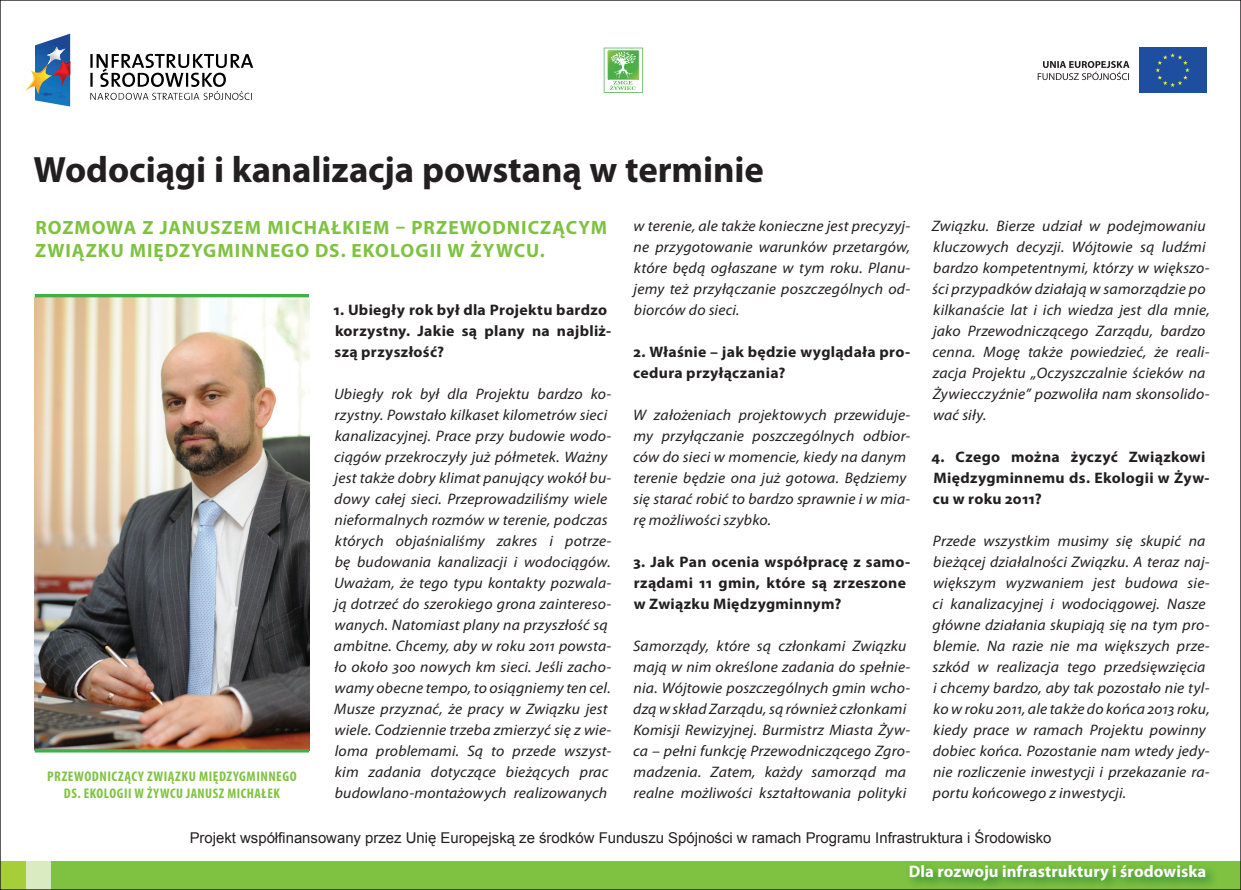
<style>
.page{position:relative;width:1241px;height:890px;background:#fff}
.page>*{position:absolute;margin:0;border:0;box-sizing:border-box;transform-origin:0 0}
.t1{font:700 36.75px "Myriad Pro";letter-spacing:-.005em;color:#231f20}
.t2{font:700 19.25px/22.8px "Myriad Pro";letter-spacing:.055em;color:#7fc241}
.t3{font:700 16.62px "Myriad Pro";letter-spacing:.005em;color:#fff}
.t4{font:italic 15.22px/21px "Myriad Pro";letter-spacing:.015em;color:#231f20}
.t5{font:700 15.22px/21px "Myriad Pro";letter-spacing:.02em;color:#231f20}
.t6{font:14.88px "Arial";color:#231f20}
.t7{font:700 condensed 14px/16.8px "Myriad Pro";letter-spacing:.035em;color:#7fc241;text-align:center}
</style>
<div class="page">
<div style="left:51px;top:861px;width:1189px;height:29px;background:#7fc241"></div>
<div style="left:25px;top:861px;width:26px;height:29px;background:#daeac1"></div>
<div style="left:0;top:861px;width:25px;height:29px;background:#a6ce39"></div>
<div style="left:903px;top:860px;width:337px;height:30px;background:#00652e;opacity:.75"></div>
<img style="left:35px;top:34px;width:35px;height:73px">
<img style="left:52px;top:60px;width:18px;height:27px">
<img style="left:26px;top:65px;width:26px;height:29px">
<img style="left:38px;top:92px;width:31px;height:7px">
<img style="left:47px;top:47px;width:19px;height:18px">
<svg style="left:64px;top:62px;width:6px;height:13px"></svg>
<svg style="left:90px;top:54px;width:163px;height:46px"></svg>
<div style="left:1138px;top:48px;width:68px;height:45px;background:#1e4ea0"></div>
<svg style="left:1155px;top:53px;width:34px;height:34px"></svg>
<svg style="left:1037px;top:61px;width:92px;height:19px"></svg>
<svg style="left:603px;top:48px;width:40px;height:45px"></svg>
<img style="left:35px;top:298px;width:274px;height:451px">
<hr style="left:35px;top:294px;width:274px;height:3px;background:#40ae49">
<hr style="left:35px;top:749px;width:274px;height:3px;background:#40ae49">
<h1 class="t1" style="left:33px;top:146px;width:731px">Wodociągi i kanalizacja powstaną w terminie</h1>
<p class="t2" style="left:35px;top:215px;width:571px">rozmowa z Januszem Michałkiem – Przewodniczącym<br>Związku Międzygminnego ds. Ekologii w Żywcu.</p>
<p class="t7" style="left:47px;top:768px;width:251px">PRZEWODNICZĄCY ZWIĄZKU MIĘDZYGMINNEGO<br>DS. EKOLOGII W ŻYWCU JANUSZ MICHAŁEK</p>
<p class="t5" style="left:333px;top:299px;width:279px">1. Ubiegły rok był dla Projektu bardzo korzystny. Jakie są plany na najbliż&shy;szą przyszłość?</p>
<p class="t4" style="left:334px;top:383px;width:279px">Ubiegły rok był dla Projektu bardzo ko&shy;rzystny. Powstało kilkaset kilometrów sieci kanalizacyjnej. Prace przy budowie wodo&shy;ciągów przekroczyły już półmetek. Ważny jest także dobry klimat panujący wokół bu&shy;dowy całej sieci. Przeprowadziliśmy wiele nieformalnych rozmów w terenie, podczas których objaśnialiśmy zakres i potrze&shy;bę budowania kanalizacji i wodociągów.<br>Uważam, że tego typu kontakty pozwala&shy;ją dotrzeć do szerokiego grona zaintereso&shy;wanych. Natomiast plany na przyszłość są ambitne. Chcemy, aby w roku 2011 powsta&shy;ło około 300 nowych km sieci. Jeśli zacho&shy;wamy obecne tempo, to osiągniemy ten cel.<br>Musze przyznać, że pracy w Związku jest wiele. Codziennie trzeba zmierzyć się z wie&shy;loma problemami. Są to przede wszyst&shy;kim zadania dotyczące bieżących prac budowlano-montażowych realizowanych</p>
<p class="t4" style="left:633px;top:215px;width:278px;text-align:justify">w terenie, ale także konieczne jest precyzyj&shy;ne przygotowanie warunków przetargów, które będą ogłaszane w tym roku. Planu&shy;jemy też przyłączanie poszczególnych od&shy;biorców do sieci.</p>
<p class="t5" style="left:633px;top:341px;width:278px">2. Właśnie – jak będzie wyglądała pro&shy;cedura przyłączania?</p>
<p class="t4" style="left:633px;top:404px;width:279px">W założeniach projektowych przewiduje&shy;my przyłączanie poszczególnych odbior&shy;ców do sieci w momencie, kiedy na danym terenie będzie ona już gotowa. Będziemy się starać robić to bardzo sprawnie i w mia&shy;rę możliwości szybko.</p>
<p class="t5" style="left:633px;top:551px;width:278px">3. Jak Pan ocenia współpracę z samo&shy;rządami 11 gmin, które są zrzeszone w Związku Międzygminnym?</p>
<p class="t4" style="left:633px;top:635px;width:279px">Samorządy, które są członkami Związku mają w nim określone zadania do spełnie&shy;nia. Wójtowie poszczególnych gmin wcho&shy;dzą w skład Zarządu, są również członkami Komisji Rewizyjnej. Burmistrz Miasta Żyw&shy;ca – pełni funkcję Przewodniczącego Zgro&shy;madzenia. Zatem, każdy samorząd ma realne możliwości kształtowania polityki</p>
<p class="t4" style="left:931px;top:215px;width:279px">Związku. Bierze udział w podejmowaniu kluczowych decyzji. Wójtowie są ludźmi bardzo kompetentnymi, którzy w większo&shy;ści przypadków działają w samorządzie po kilkanaście lat i ich wiedza jest dla mnie, jako Przewodniczącego Zarządu, bardzo cenna. Mogę także powiedzieć, że reali&shy;zacja Projektu „Oczyszczalnie ścieków na Żywiecczyźnie” pozwoliła nam skonsolido&shy;wać siły.</p>
<p class="t5" style="left:931px;top:446px;width:279px">4. Czego można życzyć Związkowi<br>Międzygminnemu ds. Ekologii w Żyw&shy;cu w roku 2011?</p>
<p class="t4" style="left:932px;top:530px;width:279px">Przede wszystkim musimy się skupić na bieżącej działalności Związku. A teraz naj&shy;większym wyzwaniem jest budowa sie&shy;ci kanalizacyjnej i wodociągowej. Nasze główne działania skupiają się na tym pro&shy;blemie. Na razie nie ma większych prze&shy;szkód w realizacja tego przedsięwzięcia i chcemy bardzo, aby tak pozostało nie tyl&shy;ko w roku 2011, ale także do końca 2013 roku, kiedy prace w ramach Projektu powinny dobiec końca. Pozostanie nam wtedy jedy&shy;nie rozliczenie inwestycji i przekazanie ra&shy;portu końcowego z inwestycji.</p>
<p class="t6" style="left:190px;top:828px;width:863px">Projekt współfinansowany przez Unię Europejską ze środków Funduszu Spójności w ramach Programu Infrastruktura i Środowisko</p>
<p class="t3" style="left:908px;top:861px;width:299px">Dla rozwoju infrastruktury i środowiska</p>
</div>
